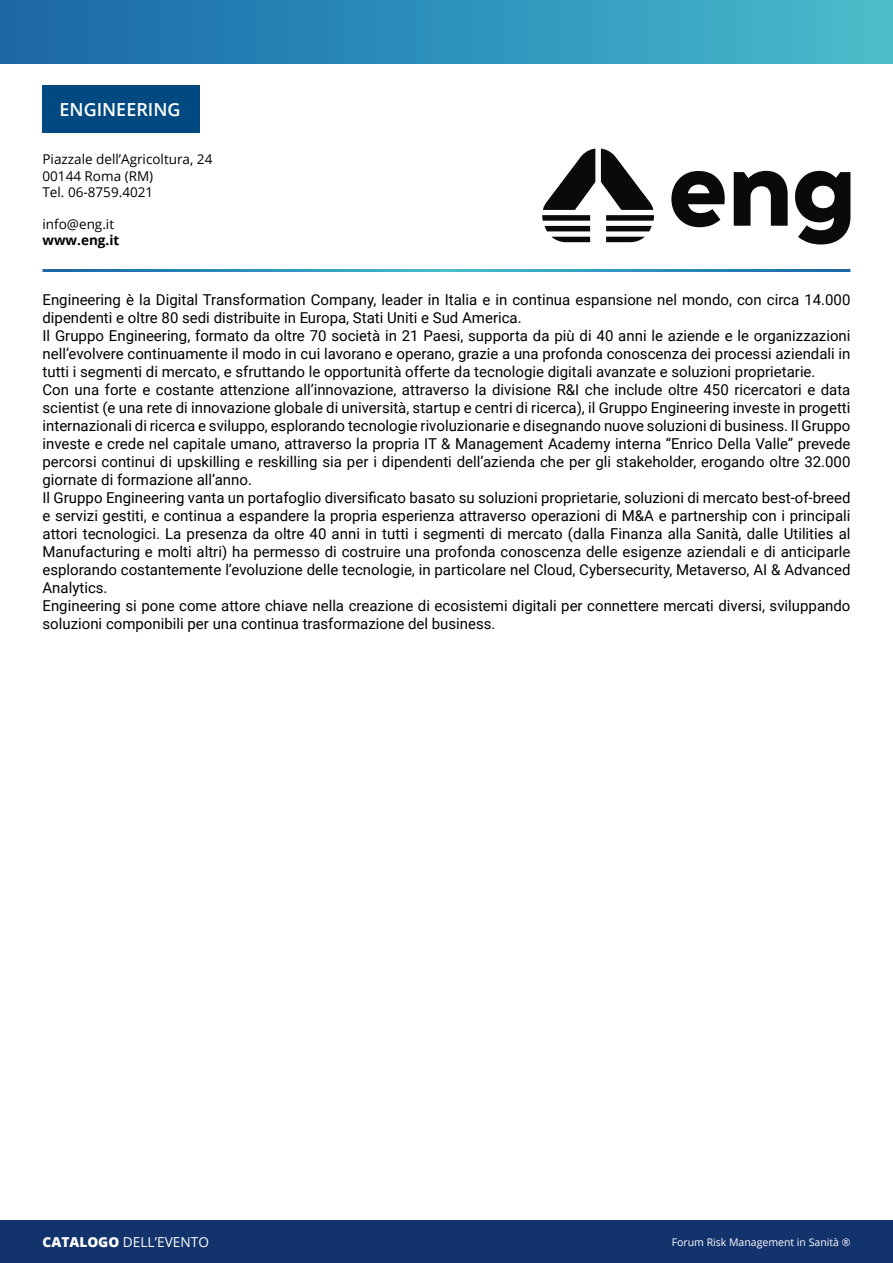
<style>
.page{position:relative;width:893px;height:1263px;background:#fff}
.page>*{position:absolute;margin:0;border:0;box-sizing:border-box;transform-origin:0 0}
.t1{font:600 18px "Open Sans";color:#fff}
.t2{font:15px/18px "Roboto";color:#000}
.t3{font:13.65px "Open Sans";color:#fff}
.t4{font:13.5px/16.2px "Open Sans";color:#000}
.t5{font:700 13.5px "Open Sans";color:#000}
.t6{font:10.5px "Open Sans";color:#fff}
.s1{font-weight:800}
</style>
<div class="page">
<div style="left:0;top:1220px;width:893px;height:43px;background:#13336d"></div>
<div style="left:0;top:0;width:893px;height:64px;background:linear-gradient(to right,#1766a7,#48bdcd)"></div>
<div style="left:43px;top:85px;width:157px;height:48px;background:#004a81"></div>
<svg style="left:552px;top:237px;width:38px;height:5px"></svg>
<svg style="left:542px;top:149px;width:53px;height:82px"></svg>
<svg style="left:606px;top:237px;width:39px;height:5px"></svg>
<svg style="left:601px;top:149px;width:53px;height:82px"></svg>
<svg style="left:671px;top:171px;width:54px;height:56px"></svg>
<svg style="left:734px;top:171px;width:54px;height:55px"></svg>
<svg style="left:795px;top:171px;width:55px;height:73px"></svg>
<p class="t1" style="left:60px;top:97px;width:123px">ENGINEERING</p>
<p class="t4" style="left:43px;top:151px;width:171px">Piazzale dell’Agricoltura, 24<br>00144 Roma (RM)<br>Tel. 06-8759.4021</p>
<p class="t4" style="left:43px;top:216px;width:73px">info@eng.it</p>
<p class="t5" style="left:43px;top:231px;width:78px">www.eng.it</p>
<p class="t2" style="left:43px;top:290px;width:809px">Engineering è la Digital Transformation Company, leader in Italia e in continua espansione nel mondo, con circa 14.000 dipendenti e oltre 80 sedi distribuite in Europa, Stati Uniti e Sud America.<br>Il Gruppo Engineering, formato da oltre 70 società in 21 Paesi, supporta da più di 40 anni le aziende e le organizzazioni nell’evolvere continuamente il modo in cui lavorano e operano, grazie a una profonda conoscenza dei processi aziendali in tutti i segmenti di mercato, e sfruttando le opportunità offerte da tecnologie digitali avanzate e soluzioni proprietarie.<br>Con una forte e costante attenzione all’innovazione, attraverso la divisione R&amp;I che include oltre 450 ricercatori e data scientist (e una rete di innovazione globale di università, startup e centri di ricerca), il Gruppo Engineering investe in progetti internazionali di ricerca e sviluppo, esplorando tecnologie rivoluzionarie e disegnando nuove soluzioni di business. Il Gruppo investe e crede nel capitale umano, attraverso la propria IT &amp; Management Academy interna “Enrico Della Valle” prevede percorsi continui di upskilling e reskilling sia per i dipendenti dell’azienda che per gli stakeholder, erogando oltre 32.000 giornate di formazione all’anno.<br>Il Gruppo Engineering vanta un portafoglio diversificato basato su soluzioni proprietarie, soluzioni di mercato best-of-breed e servizi gestiti, e continua a espandere la propria esperienza attraverso operazioni di M&amp;A e partnership con i principali attori tecnologici. La presenza da oltre 40 anni in tutti i segmenti di mercato (dalla Finanza alla Sanità, dalle Utilities al Manufacturing e molti altri) ha permesso di costruire una profonda conoscenza delle esigenze aziendali e di anticiparle esplorando costantemente l’evoluzione delle tecnologie, in particolare nel Cloud, Cybersecurity, Metaverso, AI &amp; Advanced Analytics.<br>Engineering si pone come attore chiave nella creazione di ecosistemi digitali per connettere mercati diversi, sviluppando soluzioni componibili per una continua trasformazione del business.</p>
<p class="t3" style="left:43px;top:1233px;width:168px"><span class="s1">CATALOGO</span> DELL’EVENTO</p>
<p class="t6" style="left:672px;top:1235px;width:180px">Forum Risk Management in Sanità ®</p>
</div>
